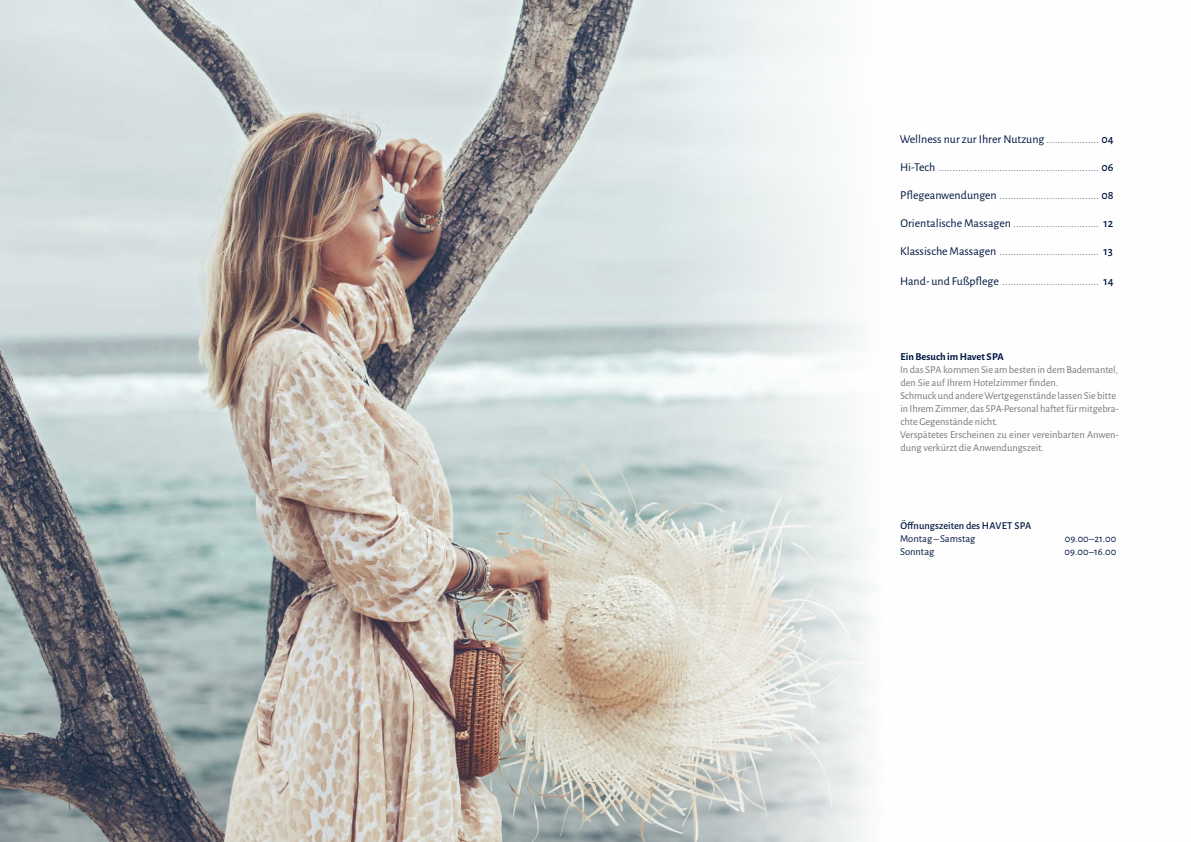
<style>
.page{position:relative;width:1191px;height:842px;background:#fff}
.page>*{position:absolute;margin:0;border:0;box-sizing:border-box;transform-origin:0 0}
.t1{font:300 12px "Alegreya Sans";color:#001640}
.t2{font:12px "Alegreya Sans";color:#001640}
.t3{font:10.5px/13px "Alegreya Sans";color:#76787b}
.t4{font:10.5px "Alegreya Sans";color:#001640}
.t5{font:500 10.5px "Alegreya Sans";color:#001640}
.t6{font:700 10.5px "Alegreya Sans";color:#001640}
.s1{font-weight:300}
.s2{font-weight:500}
.s3{font-weight:400}
</style>
<div class="page">
<img style="left:0;top:0;width:872px;height:842px">
<p class="t2" style="left:900px;top:131px;width:215px">Wellness nur zur Ihrer Nutzung <span class="s1">...................</span> <span class="s2">04</span></p>
<p class="t1" style="left:900px;top:160px;width:215px"><span class="s3">Hi-Tech</span> .......................................................... <span class="s2">06</span></p>
<p class="t1" style="left:900px;top:188px;width:215px"><span class="s3">Pflegeanwendungen</span> .................................... <span class="s2">08</span></p>
<p class="t1" style="left:900px;top:216px;width:214px"><span class="s3">Orientalische Massagen</span> ............................... <span class="s2">12</span></p>
<p class="t1" style="left:900px;top:244px;width:214px"><span class="s3">Klassische Massagen</span> .................................... <span class="s2">13</span></p>
<p class="t1" style="left:900px;top:274px;width:215px"><span class="s3">Hand- und Fußpflege</span> ................................... <span class="s2">14</span></p>
<p class="t6" style="left:900px;top:349px;width:105px">Ein Besuch im Havet SPA</p>
<p class="t3" style="left:900px;top:363px;width:220px">In das SPA kommen Sie am besten in dem Bademantel, den Sie auf Ihrem Hotelzimmer finden.<br>Schmuck und andere Wertgegenstände lassen Sie bitte in Ihrem Zimmer, das SPA-Personal haftet für mitgebra&shy;chte Gegenstände nicht.<br>Verspätetes Erscheinen zu einer vereinbarten Anwen&shy;dung verkürzt die Anwendungszeit.</p>
<p class="t5" style="left:900px;top:519px;width:117px">Öffnungszeiten des HAVET SPA</p>
<p class="t4" style="left:900px;top:532px;width:77px">Montag – Samstag</p>
<p class="t4" style="left:1064px;top:532px;width:53px">09.00–21.00</p>
<p class="t4" style="left:900px;top:545px;width:36px">Sonntag</p>
<p class="t4" style="left:1064px;top:545px;width:53px">09.00–16.00</p>
</div>
